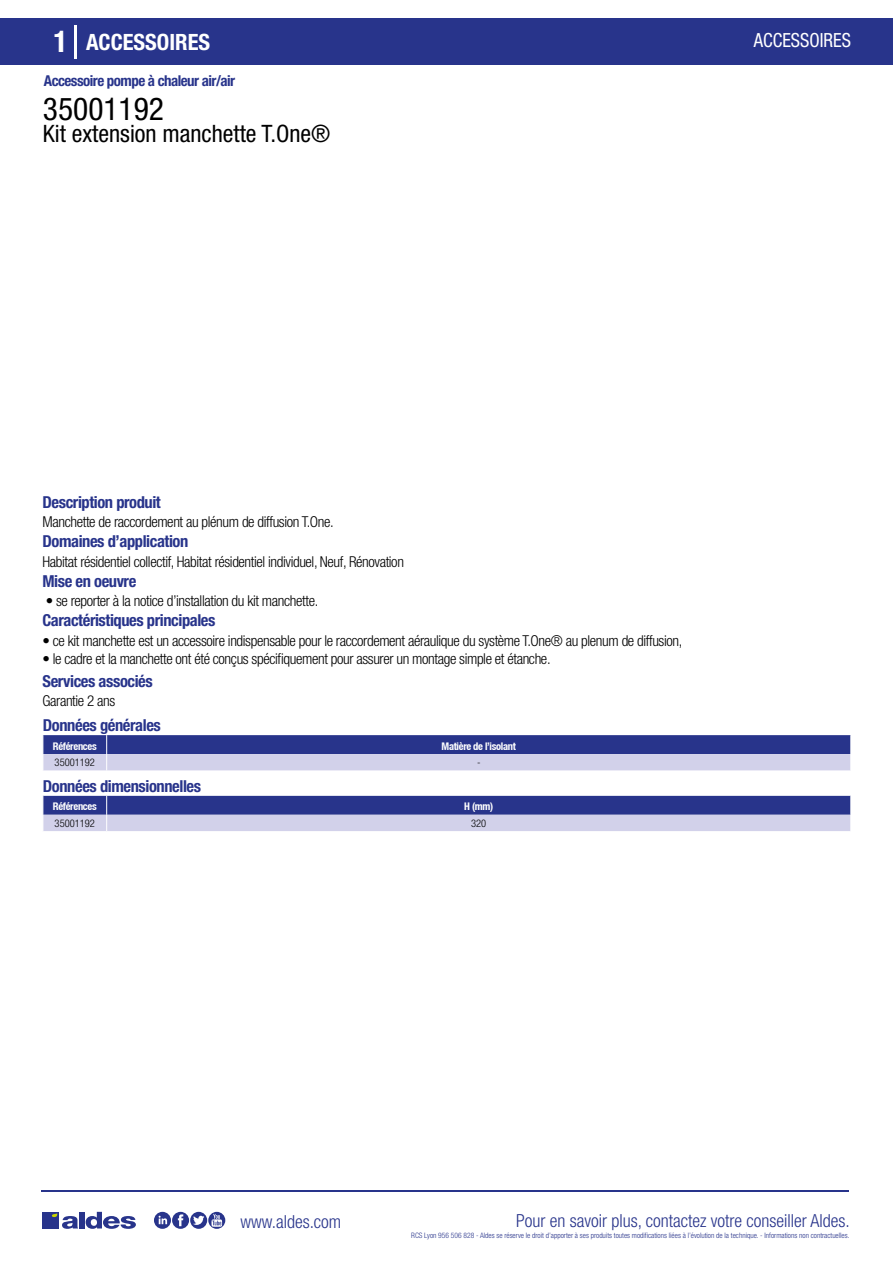
<style>
.page{position:relative;width:893px;height:1263px;background:#fff}
.page>*{position:absolute;margin:0;border:0;box-sizing:border-box;transform-origin:0 0}
.t1{font:condensed 31.5px "Helvetica Neue LT Std";color:#000}
.t2{font:condensed 24px "Helvetica Neue LT Std";color:#000}
.t3{font:700 condensed 22.5px "Helvetica Neue LT Std";color:#fff}
.t4{font:condensed 19.5px "Helvetica Neue LT Std";color:#fff;scale:.95 1}
.t5{font:300 condensed 18px "Helvetica Neue";color:#28348b}
.t6{font:700 condensed 16.5px "Helvetica Neue LT Std";letter-spacing:-.025em;color:#28348b}
.t7{font:300 condensed 15px "Helvetica Neue LT Std";letter-spacing:-.025em;color:#000}
.t8{font:700 condensed 15px "Helvetica Neue LT Std";letter-spacing:-.035em;color:#28348b}
.t9{font:700 condensed 10.5px "Helvetica Neue";letter-spacing:-.03em;color:#fff}
.t10{font:300 condensed 10.5px "Helvetica Neue";color:#000}
.t11{font:300 condensed 7.5px "Helvetica Neue";color:#28348b}
.s1{font-size:30px}
</style>
<div class="page">
<div style="left:0;top:18px;width:893px;height:46px;background:#28348b"></div>
<hr style="left:74px;top:25px;width:2px;height:33px;background:#fff">
<svg style="left:43px;top:735px;width:808px;height:36px;background:#7a80b8"></svg>
<svg style="left:43px;top:796px;width:808px;height:35px;background:#787eb7"></svg>
<hr style="left:41px;top:1190px;width:808px;height:1px;background:#28348b">
<svg style="left:154px;top:1212px;width:71px;height:17px"></svg>
<div style="left:42px;top:1212px;width:17px;height:16px;background:#28348b"></div>
<div style="left:79px;top:1212px;width:5px;height:16px;background:#28348b"></div>
<svg style="left:86px;top:1212px;width:50px;height:17px"></svg>
<svg style="left:52px;top:1213px;width:26px;height:16px"></svg>
<h3 class="t3" style="left:54px;top:28px;width:158px"><span class="s1">1</span> ACCESSOIRES</h3>
<h3 class="t4" style="left:754px;top:29px;width:104px">ACCESSOIRES</h3>
<p class="t8" style="left:44px;top:71px;width:193px">Accessoire pompe à chaleur air/air</p>
<h1 class="t1" style="left:43px;top:91px;width:122px">35001192</h1>
<h2 class="t2" style="left:43px;top:120px;width:289px">Kit extension manchette T.One®</h2>
<p class="t6" style="left:43px;top:492px;width:120px">Description produit</p>
<p class="t6" style="left:43px;top:531px;width:147px">Domaines d’application</p>
<p class="t6" style="left:43px;top:571px;width:95px">Mise en oeuvre</p>
<p class="t7" style="left:43px;top:513px;width:293px">Manchette de raccordement au plénum de diffusion T.One.</p>
<p class="t7" style="left:43px;top:553px;width:363px">Habitat résidentiel collectif, Habitat résidentiel individuel, Neuf, Rénovation</p>
<p class="t7" style="left:46px;top:592px;width:274px">• se reporter à la notice d’installation du kit manchette.</p>
<p class="t6" style="left:43px;top:610px;width:174px">Caractéristiques principales</p>
<p class="t7" style="left:43px;top:632px;width:641px">• ce kit manchette est un accessoire indispensable pour le raccordement aéraulique du système T.One® au plenum de diffusion,</p>
<p class="t7" style="left:43px;top:650px;width:510px">• le cadre et la manchette ont été conçus spécifiquement pour assurer un montage simple et étanche.</p>
<p class="t6" style="left:43px;top:671px;width:112px">Services associés</p>
<p class="t7" style="left:43px;top:692px;width:74px">Garantie 2 ans</p>
<p class="t6" style="left:43px;top:715px;width:119px">Données générales</p>
<p class="t9" style="left:53px;top:739px;width:45px">Références</p>
<p class="t9" style="left:442px;top:739px;width:76px">Matière de l’isolant</p>
<p class="t10" style="left:55px;top:757px;width:42px">35001192</p>
<p class="t10" style="left:477px;top:757px;width:5px">-</p>
<p class="t6" style="left:43px;top:776px;width:160px">Données dimensionnelles</p>
<p class="t9" style="left:53px;top:800px;width:45px">Références</p>
<p class="t9" style="left:464px;top:800px;width:30px">H (mm)</p>
<p class="t10" style="left:55px;top:817px;width:42px">35001192</p>
<p class="t10" style="left:471px;top:817px;width:17px">320</p>
<p class="t5" style="left:240px;top:1211px;width:102px">www.aldes.com</p>
<p class="t5" style="left:516px;top:1211px;width:335px">Pour en savoir plus, contactez votre conseiller Aldes.</p>
<p class="t11" style="left:411px;top:1230px;width:440px">RCS Lyon 956 506 828 - Aldes se réserve le droit d’apporter à ses produits toutes modifications liées à l’évolution de la technique. - Informations non contractuelles.</p>
</div>
